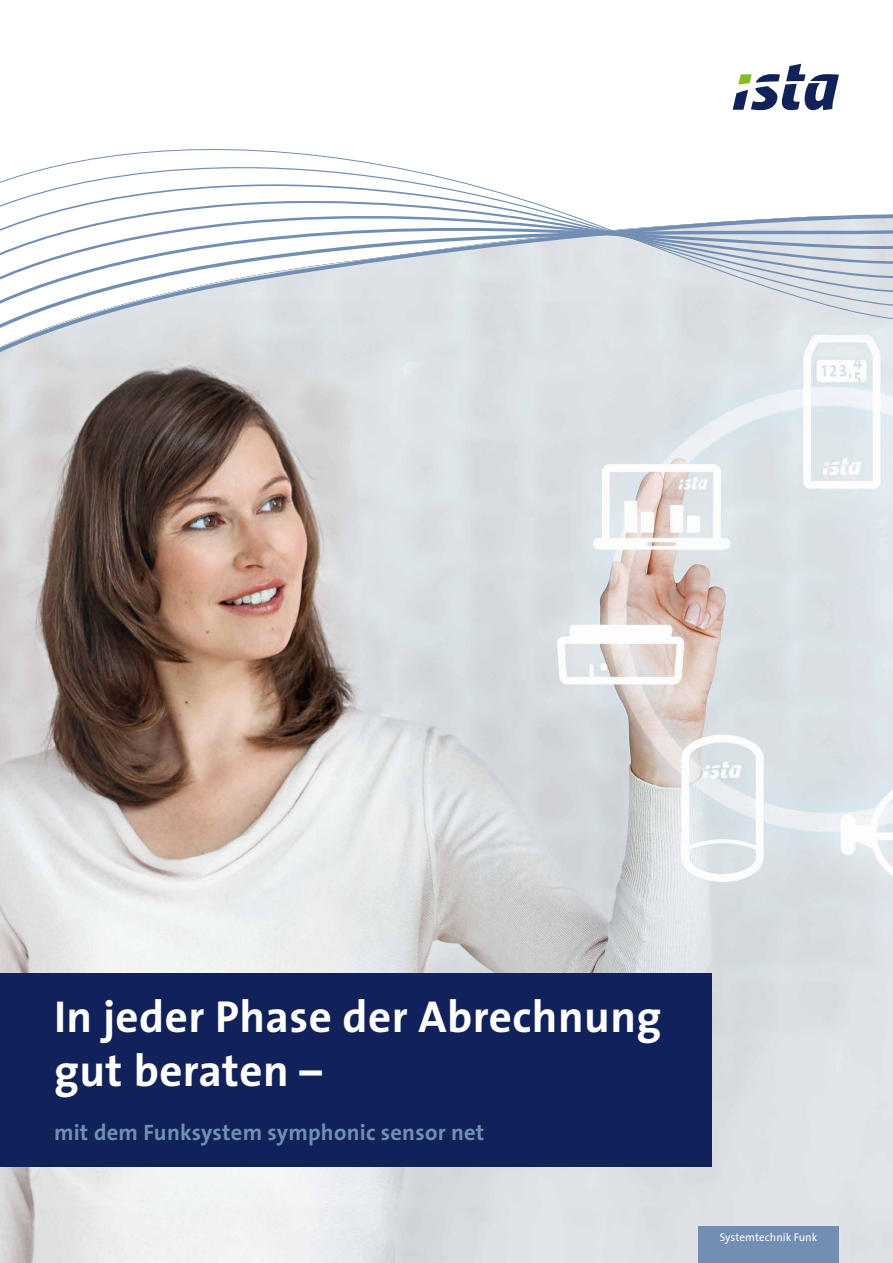
<style>
.page{position:relative;width:893px;height:1263px;background:#fff}
.page>*{position:absolute;margin:0;border:0;box-sizing:border-box;transform-origin:0 0}
.t1{font:700 45px/54px "Ista The Sans";letter-spacing:.01em;color:#fff}
.t2{font:700 22.5px "Ista The Sans";letter-spacing:.01em;color:#718fb4}
.t3{font:11.25px "Ista The Sans";color:#fff}
</style>
<div class="page">
<img style="left:0;top:365px;width:893px;height:898px">
<div style="left:698px;top:1227px;width:141px;height:36px;background:#718fb4"></div>
<svg style="left:733px;top:64px;width:106px;height:46px"></svg>
<svg style="left:0;top:149px;width:893px;height:216px"></svg>
<div style="left:0;top:972px;width:711px;height:194px;background:#112159"></div>
<p class="t1" style="left:54px;top:989px;width:609px">In jeder Phase der Abrechnung gut beraten –</p>
<p class="t2" style="left:54px;top:1114px;width:432px">mit dem Funksystem symphonic sensor net</p>
<p class="t3" style="left:720px;top:1228px;width:99px">Systemtechnik Funk</p>
</div>
